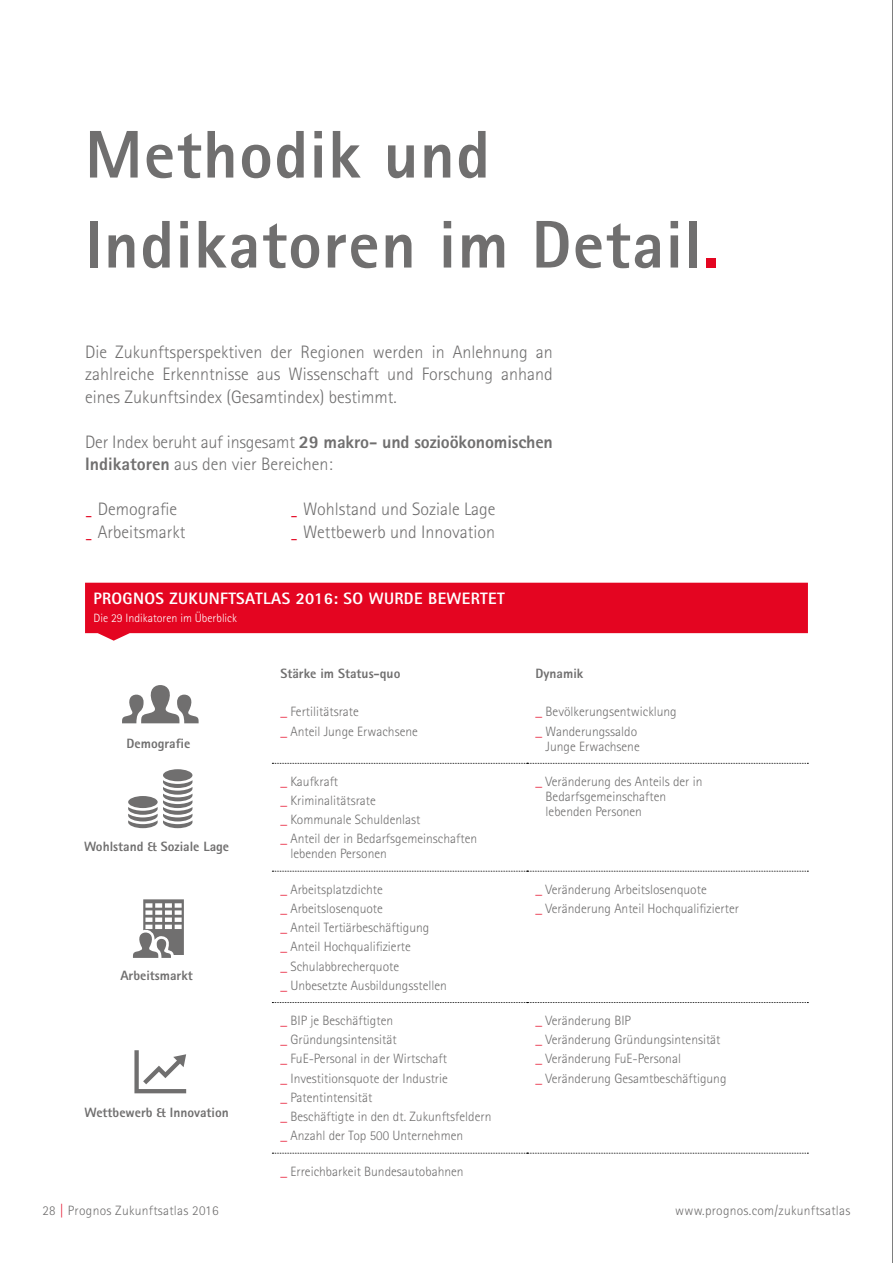
<style>
.page{position:relative;width:893px;height:1263px;background:#fff}
.page>*{position:absolute;margin:0;border:0;box-sizing:border-box;transform-origin:0 0}
.t1{font:800 67.5px/90px "Rotis Sans Serif Std";letter-spacing:.02em;color:#706f6f}
.t2{font:300 18px/22.5px "Rotis Sans Serif Std";color:#706f6f;text-align:justify}
.t3{font:800 16.5px "Rotis Sans Serif Std";letter-spacing:.02em;color:#fff}
.t4{font:300 13.5px/19.2px "Rotis Sans Serif Std";color:#706f6f}
.t5{font:800 13.5px "Rotis Sans Serif Std";color:#706f6f}
.t6{font:300 13.5px "Rotis Sans Serif Std";letter-spacing:.02em;color:#706f6f}
.t7{font:300 12px "Rotis Sans Serif Std";color:#fff}
.s1{color:#e40521}
.s2{font-weight:800}
.s3{font-family:"Rotis Serif Pro";font-weight:400;color:#e40521}
</style>
<div class="page">
<hr style="left:892px;top:0;width:1px;height:1263px;background:#000">
<svg style="left:122px;top:685px;width:77px;height:38px"></svg>
<div style="left:163px;top:769px;width:29px;height:12px;background:#706f6f;border-radius:50%"></div>
<svg style="left:128px;top:780px;width:64px;height:48px"></svg>
<svg style="left:134px;top:1050px;width:52px;height:43px"></svg>
<svg style="left:133px;top:899px;width:51px;height:59px"></svg>
<svg style="left:272px;top:763px;width:536px;height:1px"></svg>
<svg style="left:272px;top:871px;width:536px;height:1px"></svg>
<svg style="left:272px;top:1002px;width:536px;height:1px"></svg>
<svg style="left:272px;top:1153px;width:536px;height:1px"></svg>
<svg style="left:85px;top:583px;width:723px;height:58px;background:#e7263e"></svg>
<h1 class="t1" style="left:85px;top:109px;width:636px">Methodik und<br>Indikatoren im Detail<span class="s1">.</span></h1>
<h2 class="t2" style="left:85px;top:340px;width:469px">Die Zukunftsperspektiven der Regionen werden in Anlehnung an zahlreiche Erkenntnisse aus Wissenschaft und Forschung anhand eines Zukunftsindex (Gesamtindex) bestimmt.</h2>
<h2 class="t2" style="left:85px;top:430px;width:469px">Der Index beruht auf insgesamt <span class="s2">29 makro- und sozioökonomischen<br>Indikatoren</span> aus den vier Bereichen:</h2>
<h2 class="t2" style="left:85px;top:498px;width:94px"><span class="s3">-</span> Demografie</h2>
<h2 class="t2" style="left:291px;top:498px;width:206px"><span class="s3">-</span> Wohlstand und Soziale Lage</h2>
<h2 class="t2" style="left:85px;top:520px;width:102px"><span class="s3">-</span> Arbeitsmarkt</h2>
<h2 class="t2" style="left:291px;top:520px;width:206px"><span class="s3">-</span> Wettbewerb und Innovation</h2>
<p class="t3" style="left:94px;top:588px;width:413px">PROGNOS ZUKUNFTSATLAS 2016: SO WURDE BEWERTET</p>
<p class="t7" style="left:94px;top:611px;width:145px">Die 29 Indikatoren im Überblick</p>
<p class="t5" style="left:127px;top:735px;width:65px">Demografie</p>
<p class="t5" style="left:84px;top:837px;width:147px">Wohlstand &amp; Soziale Lage</p>
<p class="t5" style="left:120px;top:967px;width:74px">Arbeitsmarkt</p>
<p class="t5" style="left:84px;top:1103px;width:146px">Wettbewerb &amp; Innovation</p>
<p class="t5" style="left:280px;top:665px;width:121px">Stärke im Status-quo</p>
<p class="t5" style="left:536px;top:665px;width:49px">Dynamik</p>
<p class="t4" style="left:280px;top:702px;width:139px"><span class="s1">_</span> Fertilitätsrate<br><span class="s1">_</span> Anteil Junge Erwachsene</p>
<p class="t4" style="left:536px;top:702px;width:143px"><span class="s1">_</span> Bevölkerungsentwicklung <span class="s1">_</span> Wanderungssaldo</p>
<p class="t4" style="left:546px;top:736px;width:96px">Junge Erwachsene</p>
<p class="t4" style="left:280px;top:771px;width:198px"><span class="s1">_</span> Kaufkraft<br><span class="s1">_</span> Kriminalitätsrate<br><span class="s1">_</span> Kommunale Schuldenlast<br><span class="s1">_</span> Anteil der in Bedarfsgemeinschaften</p>
<p class="t4" style="left:290px;top:844px;width:98px">lebenden Personen</p>
<p class="t4" style="left:546px;top:774px;width:158px;line-height:15px;text-indent:-10px"><span class="s1">_</span> Veränderung des Anteils der in<br>Bedarfsgemeinschaften lebenden Personen</p>
<p class="t4" style="left:280px;top:879px;width:168px"><span class="s1">_</span> Arbeitsplatzdichte<br><span class="s1">_</span> Arbeitslosenquote<br><span class="s1">_</span> Anteil Tertiärbeschäftigung<br><span class="s1">_</span> Anteil Hochqualifizierte<br><span class="s1">_</span> Schulabbrecherquote<br><span class="s1">_</span> Unbesetzte Ausbildungsstellen</p>
<p class="t4" style="left:536px;top:879px;width:205px"><span class="s1">_</span> Veränderung Arbeitslosenquote<br><span class="s1">_</span> Veränderung Anteil Hochqualifizierter</p>
<p class="t4" style="left:280px;top:1011px;width:212px"><span class="s1">_</span> BIP je Beschäftigten<br><span class="s1">_</span> Gründungsintensität<br><span class="s1">_</span> FuE-Personal in der Wirtschaft<br><span class="s1">_</span> Investitionsquote der Industrie<br><span class="s1">_</span> Patentintensität<br><span class="s1">_</span> Beschäftigte in den dt. Zukunftsfeldern <span class="s1">_</span> Anzahl der Top 500 Unternehmen</p>
<p class="t4" style="left:536px;top:1011px;width:192px"><span class="s1">_</span> Veränderung BIP<br><span class="s1">_</span> Veränderung Gründungsintensität <span class="s1">_</span> Veränderung FuE-Personal<br><span class="s1">_</span> Veränderung Gesamtbeschäftigung</p>
<p class="t4" style="left:280px;top:1161px;width:185px"><span class="s1">_</span> Erreichbarkeit Bundesautobahnen</p>
<p class="t6" style="left:43px;top:1203px;width:178px">28 <span class="s1">|</span> Prognos Zukunftsatlas 2016</p>
<p class="t6" style="left:675px;top:1203px;width:177px">www.prognos.com/zukunftsatlas</p>
</div>
